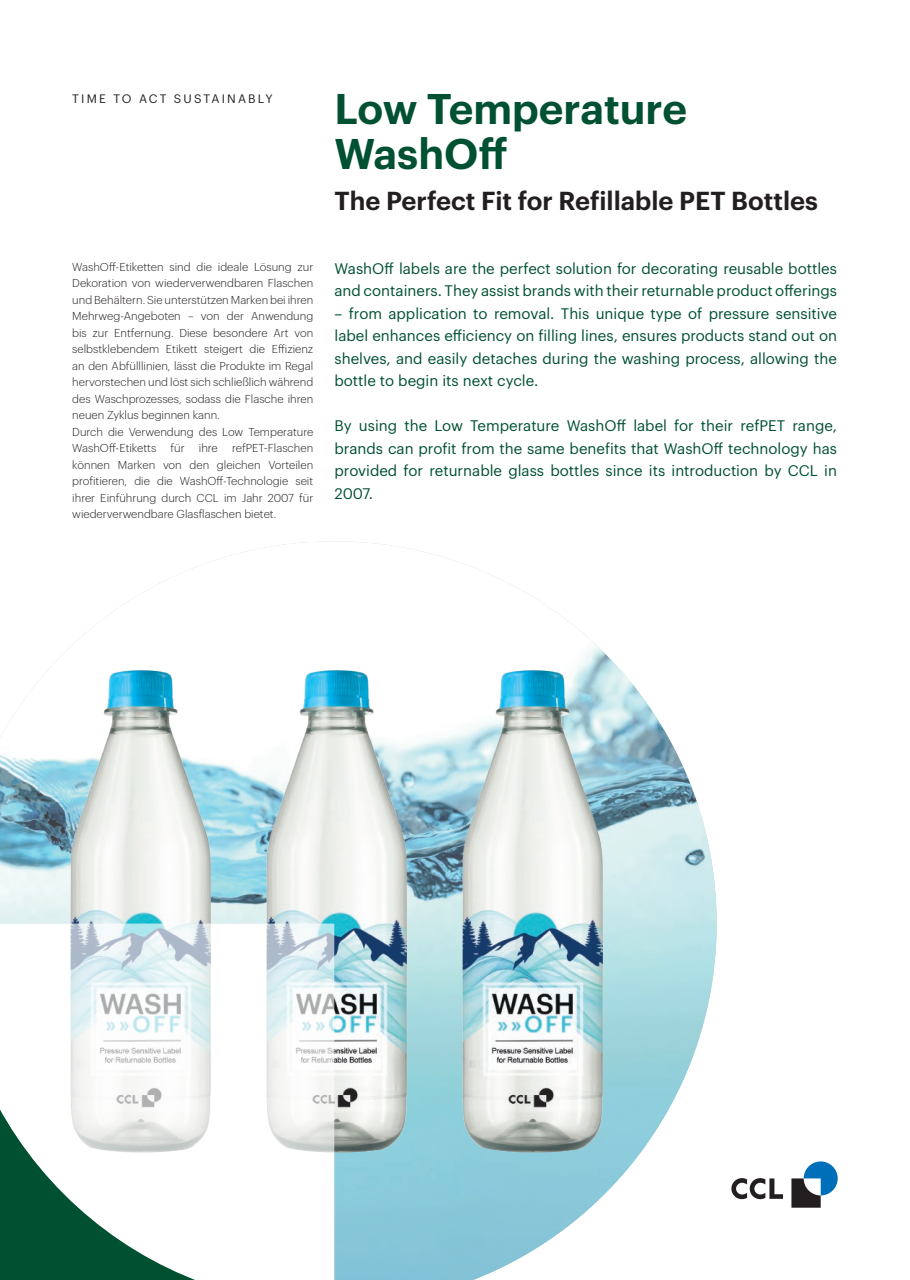
<style>
.page{position:relative;width:910px;height:1280px;background:#fff}
.page>*{position:absolute;margin:0;border:0;box-sizing:border-box;transform-origin:0 0}
.t1{font:600 42px/45px "Graphik";color:#005032}
.t2{font:600 25.5px "Graphik";color:#231f20}
.t3{font:15px/22.5px "Graphik";color:#005032;text-align:justify}
.t4{font:12px "Graphik";letter-spacing:.18em;color:#231f20}
.t5{font:300 11.25px/16.5px "Graphik";color:#231f20}
</style>
<div class="page">
<svg style="left:731px;top:1178px;width:52px;height:21px"></svg>
<svg style="left:791px;top:1161px;width:47px;height:47px"></svg>
<img style="left:80px;top:541px;width:637px;height:739px">
<img style="left:0;top:638px;width:169px;height:285px">
<img style="left:169px;top:638px;width:196px;height:578px">
<img style="left:365px;top:638px;width:337px;height:578px">
<svg style="left:0;top:923px;width:334px;height:357px"></svg>
<p class="t4" style="left:72px;top:90px;width:202px">TIME TO ACT SUSTAINABLY</p>
<h1 class="t1" style="left:334px;top:83px;width:354px">Low Temperature<br>WashOff</h1>
<h2 class="t2" style="left:334px;top:182px;width:485px">The Perfect Fit for Refillable PET Bottles</h2>
<p class="t5" style="left:72px;top:257px;width:242px">WashOff-Etiketten sind die ideale Lösung zur Dekoration von wiederverwendbaren Flaschen und Behältern. Sie unterstützen Marken bei ihren Mehrweg-Angeboten – von der Anwendung bis zur Entfernung. Diese besondere Art von selbstklebendem Etikett steigert die Effizienz an den Abfülllinien, lässt die Produkte im Regal hervorstechen und löst sich schließlich während des Waschprozesses, sodass die Flasche ihren neuen Zyklus beginnen kann.<br>Durch die Verwendung des Low Temperature WashOff-Etiketts</p>
<p class="t5" style="left:72px;top:439px;width:242px;text-align:justify;text-indent:160px">refPET-Flaschen können Marken von den gleichen Vorteilen profitieren, die die WashOff-Technologie seit ihrer Einführung durch CCL im Jahr 2007 für wiederverwendbare Glasflaschen bietet.</p>
<p class="t5" style="left:170px;top:439px;width:16px">für</p>
<p class="t5" style="left:199px;top:439px;width:20px">ihre</p>
<h3 class="t3" style="left:334px;top:256px;width:504px">WashOff labels are the perfect solution for decorating reusable bottles and containers. They assist brands with their returnable product offerings</h3>
<p class="t3" style="left:334px;top:301px;width:504px">– from application to removal. This unique type of pressure sensitive label enhances efficiency on filling lines, ensures products stand out on shelves, and easily detaches during the washing process, allowing the bottle to begin its next cycle.</p>
<h3 class="t3" style="left:334px;top:413px;width:504px">By using the Low Temperature WashOff label for their refPET range, brands can profit from the same benefits that WashOff technology has provided for returnable glass bottles since its introduction by CCL in 2007.</h3>
</div>
